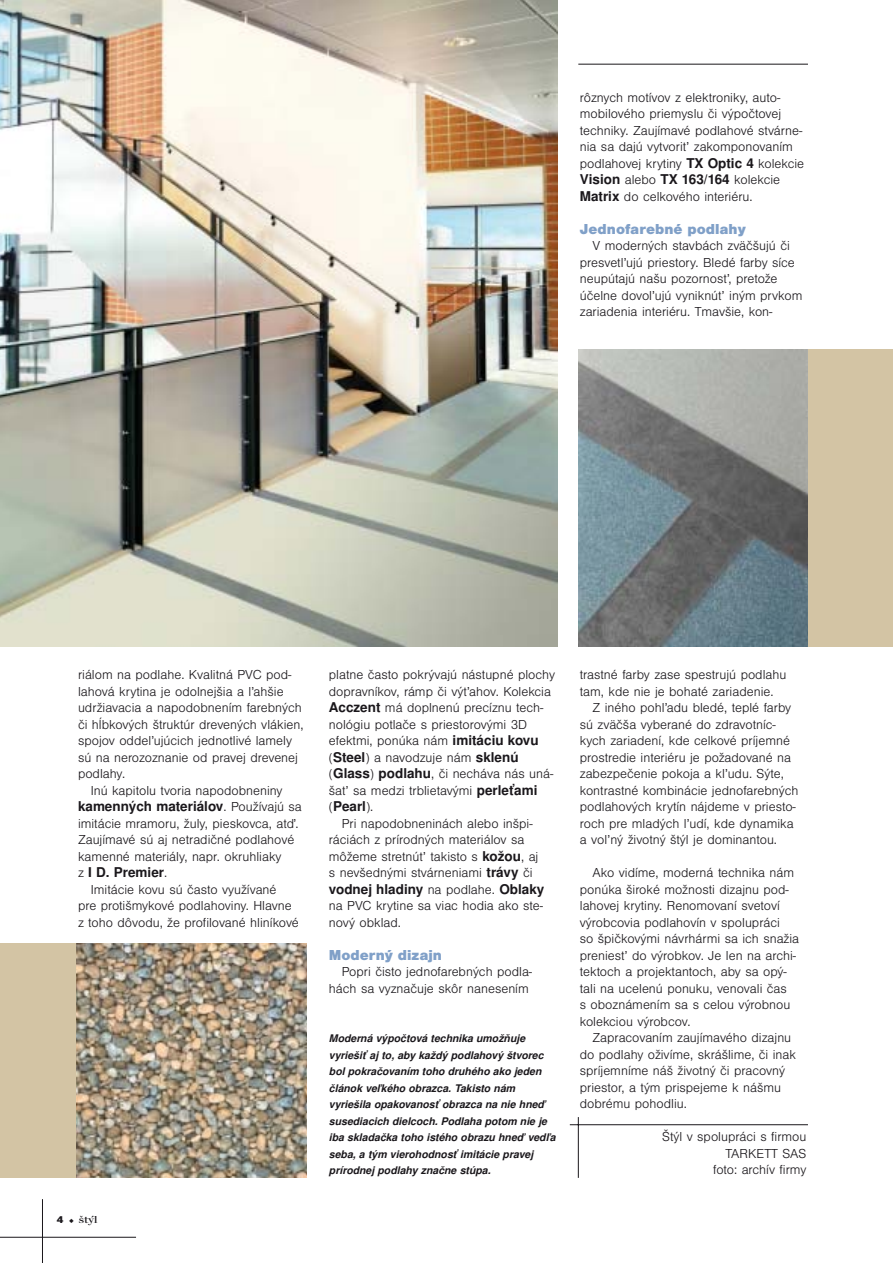
<style>
.page{position:relative;width:893px;height:1263px;background:#fff}
.page>*{position:absolute;margin:0;border:0;box-sizing:border-box;transform-origin:0 0}
.t1{font:900 15px "Nimbus San TOT";color:#80a0c8}
.t2{font:300 13.5px/16.5px "Nimbus San TOT";color:#1a171b}
.t3{font:700 13.5px "Nimbus Sans LOT";color:#1a171b}
.t4{font:italic 700 10.5px/16.5px "Nimbus Sans LOT";color:#1a171b}
.t5{font:10.5px "Walbaum Buc TCE";color:#1a171b;scale:1.3 1}
.s1{font-family:"Nimbus Sans LOT";font-weight:700}
.s2{font-family:"Nimbus San TOT";font-weight:300}
.s3{font-family:"Accius TCE Ultr"}
.s4{font-family:"Zapf Din Itc L";font-size:6px}
</style>
<div class="page">
<hr style="left:42px;top:1199px;width:1px;height:64px;background:#1a171b">
<hr style="left:0;top:1237px;width:136px;height:1px;background:#1a171b">
<div style="left:578px;top:349px;width:315px;height:297px;background:#d3c4a4"></div>
<div style="left:0;top:943px;width:306px;height:235px;background:#d3c4a4"></div>
<img style="left:76px;top:943px;width:230px;height:235px">
<img style="left:0;top:0;width:557px;height:646px">
<img style="left:578px;top:349px;width:230px;height:297px">
<hr style="left:570px;top:1124px;width:238px;height:1px;background:#1a171b">
<hr style="left:578px;top:1117px;width:1px;height:61px;background:#1a171b">
<hr style="left:578px;top:64px;width:230px;height:1px;background:#1a171b">
<p class="t2" style="left:580px;top:90px;width:226px">rôznych motívov z elektroniky, auto&shy;mobilového priemyslu či výpočtovej techniky. Zaujímavé podlahové stvárne&shy;nia sa dajú vytvoriť zakomponovaním podlahovej krytiny <span class="s1">TX Optic 4</span> kolekcie</p>
<p class="t3" style="left:580px;top:173px;width:202px">Vision <span class="s2">alebo</span> TX 163/164 <span class="s2">kolekcie</span></p>
<p class="t2" style="left:580px;top:189px;width:174px"><span class="s1">Matrix</span> do celkového interiéru.</p>
<p class="t1" style="left:580px;top:223px;width:168px">Jednofarebné podlahy</p>
<p class="t2" style="left:580px;top:239px;width:224px;text-indent:13px">V moderných stavbách zväčšujú či presvetľujú priestory. Bledé farby síce neupútajú našu pozornosť, pretože účelne dovoľujú vyniknúť iným prvkom zariadenia interiéru. Tmavšie, kon-</p>
<p class="t2" style="left:78px;top:668px;width:215px">riálom na podlahe. Kvalitná PVC pod-</p>
<p class="t2" style="left:78px;top:684px;width:207px">lahová krytina je odolnejšia a ľahšie</p>
<p class="t2" style="left:78px;top:701px;width:225px">udržiavacia a napodobnením farebných</p>
<p class="t2" style="left:78px;top:717px;width:227px">či hĺbkových štruktúr drevených vlákien,</p>
<p class="t2" style="left:78px;top:734px;width:215px">spojov oddeľujúcich jednotlivé lamely</p>
<p class="t2" style="left:78px;top:750px;width:221px">sú na nerozoznanie od pravej drevenej</p>
<p class="t2" style="left:78px;top:767px;width:49px">podlahy.</p>
<p class="t2" style="left:91px;top:783px;width:193px">Inú kapitolu tvoria napodobneniny</p>
<p class="t3" style="left:78px;top:800px;width:225px">kamenných materiálov<span class="s2">. Používajú sa</span></p>
<p class="t2" style="left:78px;top:816px;width:222px">imitácie mramoru, žuly, pieskovca, atď.<br>Zaujímavé sú aj netradičné podlahové kamenné materiály, napr. okruhliaky</p>
<p class="t3" style="left:78px;top:866px;width:91px"><span class="s2">z</span> I D. Premier<span class="s2">.</span></p>
<p class="t2" style="left:78px;top:882px;width:222px;text-indent:13px">Imitácie kovu sú často využívané<br>pre protišmykové podlahoviny. Hlavne z toho dôvodu, že profilované hliníkové</p>
<p class="t5" style="left:57px;top:1216px;width:33px"><span class="s3">4</span> <span class="s4">◆</span> štýl</p>
<p class="t2" style="left:329px;top:668px;width:228px">platne často pokrývajú nástupné plochy dopravníkov, rámp či výťahov. Kolekcia <span class="s1">Acczent</span> má doplnenú precíznu tech&shy;nológiu potlače s priestorovými 3D efektmi, ponúka nám <span class="s1">imitáciu kovu </span>(<span class="s1">Steel</span>) a navodzuje nám <span class="s1">sklenú </span>(<span class="s1">Glass</span>) <span class="s1">podlahu</span>, či necháva nás uná&shy;šať sa medzi trblietavými <span class="s1">perleťami</span></p>
<p class="t3" style="left:329px;top:800px;width:46px"><span class="s2">(</span>Pearl<span class="s2">).</span></p>
<p class="t2" style="left:329px;top:816px;width:211px;text-indent:13px">Pri napodobneninách alebo inšpi&shy;ráciách z prírodných materiálov sa môžeme stretnúť takisto s <span class="s1">kožou</span>, aj s nevšednými stvárneniami <span class="s1">trávy</span> či</p>
<p class="t3" style="left:329px;top:882px;width:217px">vodnej hladiny <span class="s2">na podlahe.</span> Oblaky</p>
<p class="t2" style="left:329px;top:899px;width:216px">na PVC krytine sa viac hodia ako ste&shy;nový obklad.</p>
<p class="t1" style="left:329px;top:949px;width:115px">Moderný dizajn</p>
<p class="t2" style="left:329px;top:965px;width:205px;text-align:right">Popri čisto jednofarebných podla&shy;hách sa vyznačuje skôr nanesením</p>
<p class="t4" style="left:329px;top:1031px;width:228px">Moderná výpočtová technika umožňuje vyriešiť aj to, aby každý podlahový štvorec bol pokračovaním toho druhého ako jeden článok veľkého obrazca. Takisto nám vyriešila opakovanosť obrazca na nie hneď susediacich dielcoch. Podlaha potom nie je iba skladačka toho istého obrazu hneď vedľa seba, a tým vierohodnosť imitácie pravej prírodnej podlahy značne stúpa.</p>
<p class="t2" style="left:580px;top:668px;width:208px">trastné farby zase spestrujú podlahu</p>
<p class="t2" style="left:580px;top:684px;width:195px">tam, kde nie je bohaté zariadenie.</p>
<p class="t2" style="left:592px;top:701px;width:200px">Z iného pohľadu bledé, teplé farby</p>
<p class="t2" style="left:580px;top:717px;width:197px">sú zväčša vyberané do zdravotníc-</p>
<p class="t2" style="left:580px;top:734px;width:212px">kych zariadení, kde celkové príjemné</p>
<p class="t2" style="left:580px;top:750px;width:213px">prostredie interiéru je požadované na</p>
<p class="t2" style="left:580px;top:767px;width:205px">zabezpečenie pokoja a kľudu. Sýte,</p>
<p class="t2" style="left:580px;top:783px;width:220px">kontrastné kombinácie jednofarebných</p>
<p class="t2" style="left:580px;top:800px;width:217px">podlahových krytín nájdeme v priesto-</p>
<p class="t2" style="left:580px;top:816px;width:215px">roch pre mladých ľudí, kde dynamika</p>
<p class="t2" style="left:580px;top:833px;width:199px">a voľný životný štýl je dominantou.</p>
<p class="t2" style="left:580px;top:866px;width:221px;text-indent:13px">Ako vidíme, moderná technika nám ponúka široké možnosti dizajnu pod&shy;lahovej krytiny. Renomovaní svetoví výrobcovia podlahovín v spolupráci<br>so špičkovými návrhármi sa ich snažia preniesť do výrobkov. Je len na archi&shy;tektoch a projektantoch, aby sa opý&shy;tali na ucelenú ponuku, venovali čas<br>s oboznámením sa s celou výrobnou kolekciou výrobcov.</p>
<p class="t2" style="left:580px;top:1031px;width:218px;text-indent:13px">Zapracovaním zaujímavého dizajnu do podlahy oživíme, skrášlime, či inak spríjemníme náš životný či pracovný priestor, a tým prispejeme k nášmu dobrému pohodliu.</p>
<p class="t2" style="left:662px;top:1130px;width:146px;text-align:right">Štýl v spolupráci s firmou<br>TARKETT SAS<br>foto: archív firmy</p>
</div>
